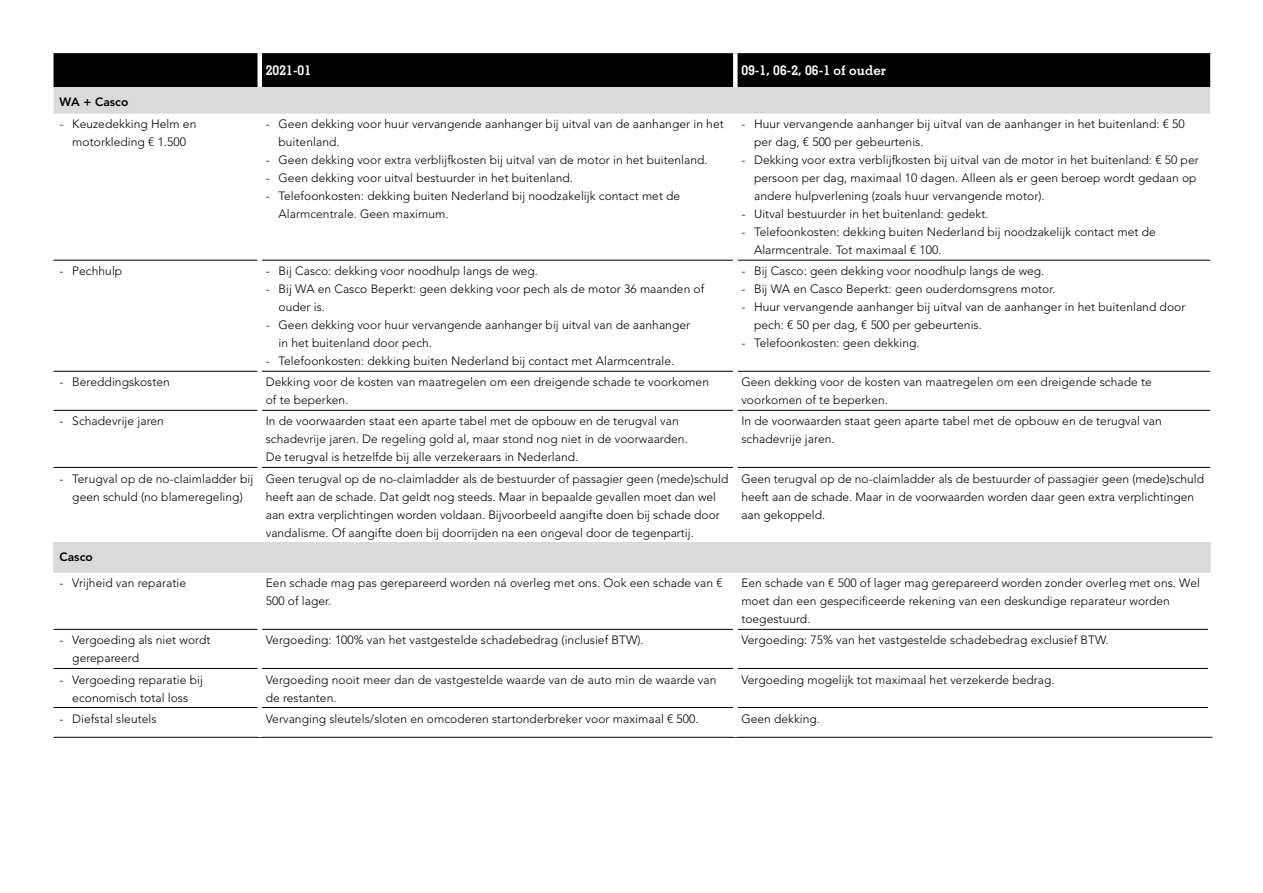
<style>
.page{position:relative;width:1263px;height:893px;background:#fff}
.page>*{position:absolute;margin:0;border:0;box-sizing:border-box;transform-origin:0 0}
.t1{font:700 13.5px "Memphis LT Std";letter-spacing:.005em;color:#fff}
.t2{font:300 12px/18px "Avenir LT Std";letter-spacing:.005em;color:#000}
.t3{font:800 12px "Avenir LT Std";letter-spacing:.005em;color:#000}
</style>
<div class="page">
<div style="left:54px;top:53px;width:1156px;height:34px;background:#000"></div>
<svg style="left:54px;top:87px;width:1156px;height:485px"></svg>
<hr style="left:54px;top:260px;width:203px;height:1px;background:#000">
<hr style="left:262px;top:260px;width:471px;height:1px;background:#000">
<hr style="left:737px;top:260px;width:473px;height:1px;background:#000">
<hr style="left:54px;top:371px;width:203px;height:1px;background:#000">
<hr style="left:262px;top:371px;width:471px;height:1px;background:#000">
<hr style="left:737px;top:371px;width:473px;height:1px;background:#000">
<hr style="left:54px;top:410px;width:203px;height:1px;background:#000">
<hr style="left:262px;top:410px;width:471px;height:1px;background:#000">
<hr style="left:737px;top:410px;width:473px;height:1px;background:#000">
<hr style="left:54px;top:467px;width:203px;height:1px;background:#000">
<hr style="left:262px;top:467px;width:471px;height:1px;background:#000">
<hr style="left:737px;top:467px;width:473px;height:1px;background:#000">
<div style="left:257px;top:53px;width:5px;height:34px;background:#fff"></div>
<svg style="left:733px;top:53px;width:4px;height:34px"></svg>
<div style="left:257px;top:113px;width:5px;height:147px;background:#fff"></div>
<hr style="left:733px;top:113px;width:4px;height:147px;background:#fff">
<div style="left:257px;top:260px;width:5px;height:111px;background:#fff"></div>
<hr style="left:733px;top:260px;width:4px;height:111px;background:#fff">
<div style="left:257px;top:371px;width:5px;height:39px;background:#fff"></div>
<hr style="left:733px;top:371px;width:4px;height:39px;background:#fff">
<div style="left:257px;top:410px;width:5px;height:57px;background:#fff"></div>
<hr style="left:733px;top:410px;width:4px;height:57px;background:#fff">
<div style="left:257px;top:467px;width:5px;height:75px;background:#fff"></div>
<hr style="left:733px;top:467px;width:4px;height:75px;background:#fff">
<hr style="left:54px;top:113px;width:206px;height:1px;background:#dadada">
<hr style="left:260px;top:113px;width:475px;height:1px;background:#dadada">
<hr style="left:735px;top:113px;width:475px;height:1px;background:#dadada">
<hr style="left:54px;top:629px;width:203px;height:1px;background:#000">
<hr style="left:54px;top:668px;width:203px;height:1px;background:#000">
<hr style="left:54px;top:707px;width:203px;height:1px;background:#000">
<hr style="left:54px;top:737px;width:206px;height:1px;background:#000">
<hr style="left:262px;top:629px;width:471px;height:1px;background:#000">
<hr style="left:262px;top:668px;width:471px;height:1px;background:#000">
<hr style="left:262px;top:707px;width:471px;height:1px;background:#000">
<hr style="left:260px;top:737px;width:475px;height:1px;background:#000">
<hr style="left:737px;top:629px;width:471px;height:1px;background:#000">
<hr style="left:737px;top:668px;width:471px;height:1px;background:#000">
<hr style="left:737px;top:707px;width:471px;height:1px;background:#000">
<hr style="left:735px;top:737px;width:477px;height:1px;background:#000">
<hr style="left:53px;top:542px;width:207px;height:1px;background:#dadada">
<svg style="left:53px;top:543px;width:1px;height:29px"></svg>
<hr style="left:260px;top:542px;width:475px;height:1px;background:#dadada">
<hr style="left:735px;top:542px;width:475px;height:1px;background:#dadada">
<svg style="left:1210px;top:543px;width:1px;height:29px"></svg>
<hr style="left:53px;top:572px;width:207px;height:1px;background:#dadada">
<hr style="left:260px;top:572px;width:475px;height:1px;background:#dadada">
<hr style="left:735px;top:572px;width:475px;height:1px;background:#dadada">
<p class="t1" style="left:266px;top:62px;width:47px">2021-01</p>
<p class="t1" style="left:741px;top:62px;width:146px">09-1, 06-2, 06-1 of ouder</p>
<p class="t3" style="left:60px;top:94px;width:70px">WA + Casco</p>
<p class="t2" style="left:60px;top:115px;width:138px;text-align:center">- Keuzedekking Helm en motorkleding € 1.500</p>
<p class="t2" style="left:279px;top:115px;width:447px;text-indent:-13px">- Geen dekking voor huur vervangende aanhanger bij uitval van de aanhanger in het buitenland.</p>
<p class="t2" style="left:266px;top:151px;width:443px">- Geen dekking voor extra verblijfkosten bij uitval van de motor in het buitenland.</p>
<p class="t2" style="left:266px;top:169px;width:309px">- Geen dekking voor uitval bestuurder in het buitenland.</p>
<p class="t2" style="left:279px;top:187px;width:403px;text-indent:-13px">- Telefoonkosten: dekking buiten Nederland bij noodzakelijk contact met de<br>Alarmcentrale. Geen maximum.</p>
<p class="t2" style="left:60px;top:262px;width:64px">- Pechhulp</p>
<p class="t2" style="left:266px;top:262px;width:274px">- Bij Casco: dekking voor noodhulp langs de weg.</p>
<p class="t2" style="left:279px;top:280px;width:427px;text-indent:-13px">- Bij WA en Casco Beperkt: geen dekking voor pech als de motor 36 maanden of ouder is.</p>
<p class="t2" style="left:279px;top:316px;width:413px;text-indent:-13px">- Geen dekking voor huur vervangende aanhanger bij uitval van de aanhanger in het buitenland door pech.</p>
<p class="t2" style="left:266px;top:352px;width:410px">- Telefoonkosten: dekking buiten Nederland bij contact met Alarmcentrale.</p>
<p class="t2" style="left:754px;top:115px;width:432px;text-indent:-13px">- Huur vervangende aanhanger bij uitval van de aanhanger in het buitenland: € 50 per dag, € 500 per gebeurtenis.</p>
<p class="t2" style="left:754px;top:151px;width:446px;text-indent:-13px">- Dekking voor extra verblijfkosten bij uitval van de motor in het buitenland: € 50 per persoon per dag, maximaal 10 dagen. Alleen als er geen beroep wordt gedaan op andere hulpverlening (zoals huur vervangende motor).</p>
<p class="t2" style="left:741px;top:205px;width:249px">- Uitval bestuurder in het buitenland: gedekt.</p>
<p class="t2" style="left:754px;top:223px;width:403px;text-indent:-13px">- Telefoonkosten: dekking buiten Nederland bij noodzakelijk contact met de<br>Alarmcentrale. Tot maximaal € 100.</p>
<p class="t2" style="left:741px;top:262px;width:305px">- Bij Casco: geen dekking voor noodhulp langs de weg.</p>
<p class="t2" style="left:741px;top:280px;width:316px">- Bij WA en Casco Beperkt: geen ouderdomsgrens motor.</p>
<p class="t2" style="left:754px;top:298px;width:433px;text-indent:-13px">- Huur vervangende aanhanger bij uitval van de aanhanger in het buitenland door pech: € 50 per dag, € 500 per gebeurtenis.</p>
<p class="t2" style="left:741px;top:334px;width:180px">- Telefoonkosten: geen dekking.</p>
<p class="t2" style="left:60px;top:373px;width:112px">- Bereddingskosten</p>
<p class="t2" style="left:266px;top:373px;width:445px">Dekking voor de kosten van maatregelen om een dreigende schade te voorkomen of te beperken.</p>
<p class="t2" style="left:741px;top:373px;width:412px">Geen dekking voor de kosten van maatregelen om een dreigende schade te voorkomen of te beperken.</p>
<p class="t2" style="left:60px;top:412px;width:106px">- Schadevrije jaren</p>
<p class="t2" style="left:266px;top:412px;width:423px">In de voorwaarden staat een aparte tabel met de opbouw en de terugval van schadevrije jaren. De regeling gold al, maar stond nog niet in de voorwaarden.<br>De terugval is hetzelfde bij alle verzekeraars in Nederland.</p>
<p class="t2" style="left:741px;top:412px;width:422px">In de voorwaarden staat geen aparte tabel met de opbouw en de terugval van schadevrije jaren.</p>
<p class="t2" style="left:60px;top:469px;width:195px;text-align:center">- Terugval op de no-claimladder bij geen schuld (no blameregeling)</p>
<p class="t2" style="left:266px;top:469px;width:464px">Geen terugval op de no-claimladder als de bestuurder of passagier geen (mede)schuld heeft aan de schade. Dat geldt nog steeds. Maar in bepaalde gevallen moet dan wel aan extra verplichtingen worden voldaan. Bijvoorbeeld aangifte doen bij schade door vandalisme. Of aangifte doen bij doorrijden na een ongeval door de tegenpartij.</p>
<p class="t2" style="left:741px;top:469px;width:464px">Geen terugval op de no-claimladder als de bestuurder of passagier geen (mede)schuld heeft aan de schade. Maar in de voorwaarden worden daar geen extra verplichtingen aan gekoppeld.</p>
<p class="t3" style="left:60px;top:550px;width:35px">Casco</p>
<p class="t2" style="left:60px;top:574px;width:128px">- Vrijheid van reparatie</p>
<p class="t2" style="left:266px;top:574px;width:458px">Een schade mag pas gerepareerd worden ná overleg met ons. Ook een schade van €<br>500 of lager.</p>
<p class="t2" style="left:741px;top:574px;width:460px">Een schade van € 500 of lager mag gerepareerd worden zonder overleg met ons. Wel moet dan een gespecificeerde rekening van een deskundige reparateur worden toegestuurd.</p>
<p class="t2" style="left:72px;top:631px;width:140px;text-indent:-13px">- Vergoeding als niet wordt gerepareerd</p>
<p class="t2" style="left:266px;top:631px;width:379px">Vergoeding: 100% van het vastgestelde schadebedrag (inclusief BTW).</p>
<p class="t2" style="left:741px;top:631px;width:369px">Vergoeding: 75% van het vastgestelde schadebedrag exclusief BTW.</p>
<p class="t2" style="left:60px;top:670px;width:145px;text-align:center">- Vergoeding reparatie bij economisch total loss</p>
<p class="t2" style="left:266px;top:670px;width:452px">Vergoeding nooit meer dan de vastgestelde waarde van de auto min de waarde van de restanten.</p>
<p class="t2" style="left:741px;top:670px;width:315px">Vergoeding mogelijk tot maximaal het verzekerde bedrag.</p>
<p class="t2" style="left:60px;top:709px;width:99px">- Diefstal sleutels</p>
<p class="t2" style="left:266px;top:709px;width:434px">Vervanging sleutels/sloten en omcoderen startonderbreker voor maximaal € 500.</p>
<p class="t2" style="left:741px;top:709px;width:80px">Geen dekking.</p>
</div>
